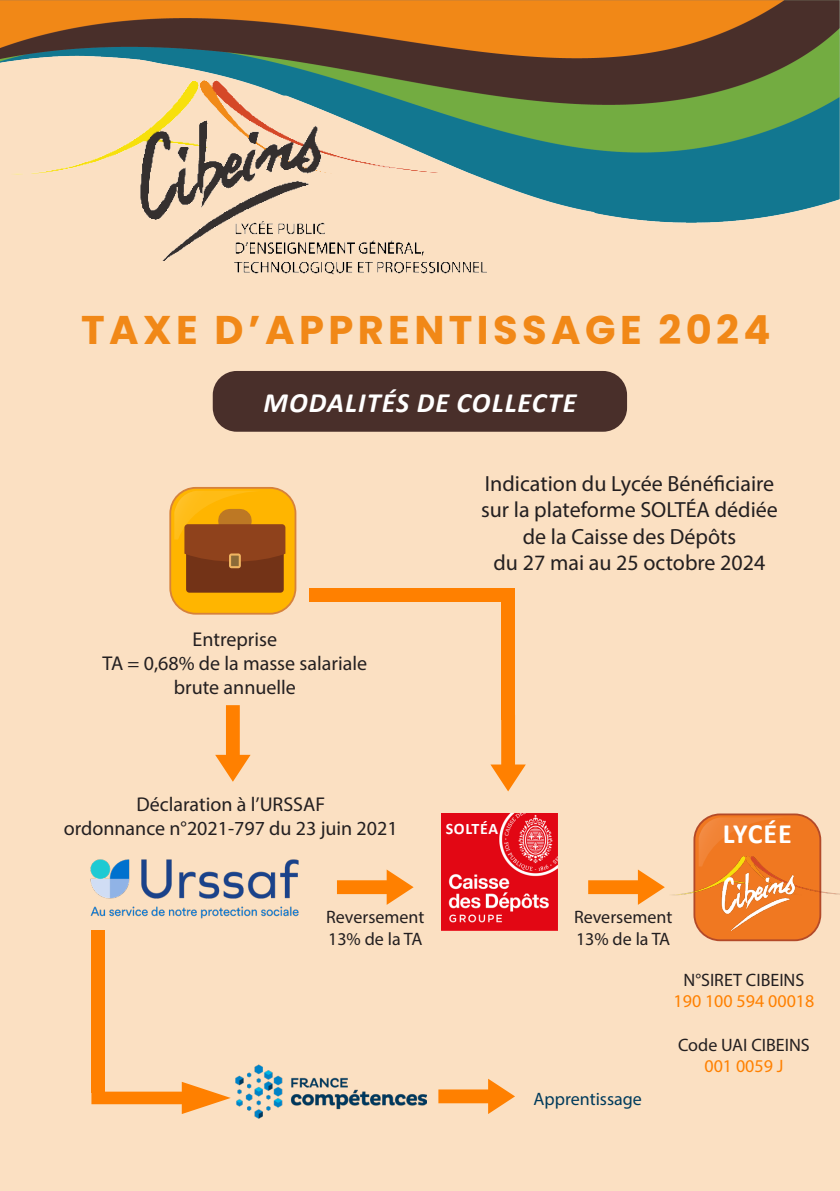
<style>
.page{position:relative;width:840px;height:1191px;background:#fff}
.page>*{position:absolute;margin:0;border:0;box-sizing:border-box;transform-origin:0 0}
.t1{font:700 40px "Poppins";letter-spacing:.11em;color:#f18817}
.t2{font:italic 700 28px "Calibri";letter-spacing:.04em;color:#fff}
.t3{font:700 28px "Calibri";letter-spacing:.015em;color:#fff}
.t4{font:22px "Myriad Pro";color:#231f20}
.t5{font:20px "Myriad Pro";color:#231f20}
.t6{font:18px "Myriad Pro";color:#231f20}
.t7{font:18px "Myriad Pro";color:#ff8000}
.t8{font:18px "Myriad Pro";color:#003b5c}
.t9{font:700 16px "Calibri";letter-spacing:.04em;color:#fff}
</style>
<div class="page">
<div style="left:0;top:36px;width:839px;height:1155px;background:#fbe0c2"></div>
<img style="left:0;top:0;width:839px;height:222px">
<img style="left:11px;top:81px;width:516px;height:194px">
<div style="left:213px;top:371px;width:413px;height:61px;background:#492f2a;border-radius:24px"></div>
<svg style="left:693px;top:813px;width:127px;height:128px;background:#e8823d"></svg>
<img style="left:698px;top:817px;width:89px;height:39px">
<img style="left:90px;top:859px;width:209px;height:60px">
<svg style="left:215px;top:705px;width:35px;height:76px"></svg>
<svg style="left:337px;top:869px;width:76px;height:36px"></svg>
<svg style="left:588px;top:869px;width:76px;height:36px"></svg>
<img style="left:441px;top:813px;width:116px;height:117px">
<svg style="left:169px;top:487px;width:127px;height:127px;background:#c78017"></svg>
<svg style="left:229px;top:553px;width:12px;height:15px"></svg>
<div style="left:231px;top:555px;width:7px;height:11px;background:#8c6b38"></div>
<div style="left:501px;top:588px;width:13px;height:131px;background:#ff8000"></div>
<svg style="left:490px;top:715px;width:35px;height:76px"></svg>
<div style="left:309px;top:588px;width:192px;height:14px;background:#ff8000"></div>
<img style="left:672px;top:856px;width:167px;height:74px">
<svg style="left:91px;top:1082px;width:139px;height:32px"></svg>
<div style="left:91px;top:930px;width:14px;height:162px;background:#ff8000"></div>
<img style="left:235px;top:1064px;width:191px;height:55px">
<svg style="left:438px;top:1078px;width:76px;height:36px"></svg>
<p class="t1" style="left:81px;top:306px;width:690px">TAXE D’APPRENTISSAGE 2024</p>
<p class="t2" style="left:263px;top:383px;width:314px">MODALITÉS DE COLLECTE</p>
<p class="t5" style="left:192px;top:627px;width:86px">Entreprise</p>
<p class="t5" style="left:103px;top:651px;width:266px">TA = 0,68% de la masse salariale</p>
<p class="t5" style="left:174px;top:675px;width:124px">brute annuelle</p>
<p class="t4" style="left:484px;top:470px;width:291px">Indication du Lycée Bénéficiaire</p>
<p class="t4" style="left:481px;top:496px;width:298px">sur la plateforme SOLTÉA dédiée</p>
<p class="t4" style="left:522px;top:523px;width:215px">de la Caisse des Dépôts</p>
<p class="t4" style="left:493px;top:549px;width:273px">du 27 mai au 25 octobre 2024</p>
<p class="t5" style="left:136px;top:792px;width:190px">Déclaration à l’URSSAF</p>
<p class="t5" style="left:64px;top:816px;width:335px">ordonnance n°2021-797 du 23 juin 2021</p>
<p class="t9" style="left:445px;top:817px;width:54px">SOLTÉA</p>
<p class="t6" style="left:326px;top:905px;width:100px">Reversement</p>
<p class="t6" style="left:328px;top:927px;width:96px">13% de la TA</p>
<p class="t6" style="left:573px;top:905px;width:100px">Reversement</p>
<p class="t6" style="left:575px;top:927px;width:96px">13% de la TA</p>
<p class="t3" style="left:722px;top:814px;width:70px">LYCÉE</p>
<p class="t8" style="left:533px;top:1088px;width:110px">Apprentissage</p>
<p class="t6" style="left:683px;top:968px;width:122px">N°SIRET CIBEINS</p>
<p class="t7" style="left:673px;top:990px;width:142px">190 100 594 00018</p>
<p class="t6" style="left:677px;top:1033px;width:133px">Code UAI CIBEINS</p>
<p class="t7" style="left:704px;top:1055px;width:80px">001 0059 J</p>
</div>
